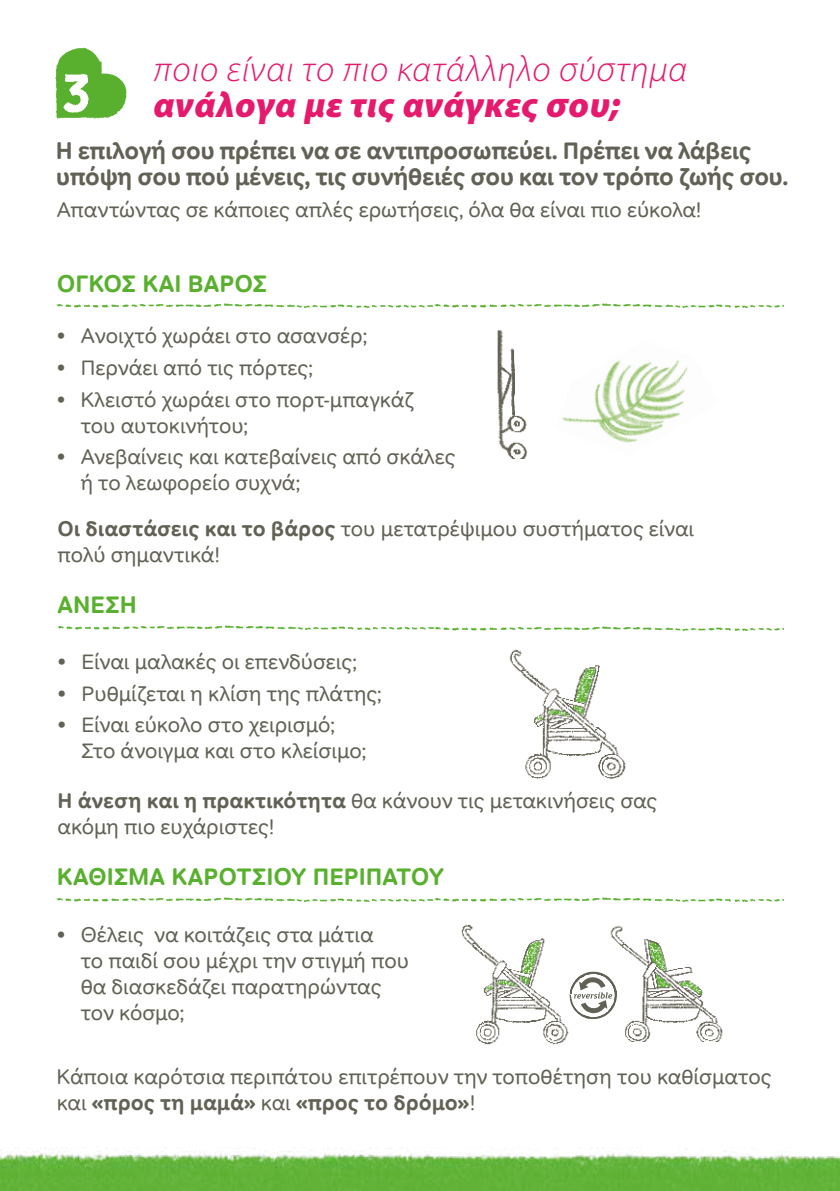
<style>
.page{position:relative;width:840px;height:1191px;background:#fff}
.page>*{position:absolute;margin:0;border:0;box-sizing:border-box;transform-origin:0 0}
.t1{font:italic 300 36px "Myriad Pro";letter-spacing:.025em;color:#e61a6d}
.t2{font:italic 900 36px "Myriad Pro";letter-spacing:.02em;color:#e61a6d}
.t3{font:700 24px/26px "Tondo Corp";letter-spacing:-.02em;color:#626155}
.t4{font:700 24px "Tondo Corp";color:#59b02f}
.t5{font:21px/26px "Tondo Corp";color:#626155}
.s1{font-weight:700}
</style>
<div class="page">
<img style="left:610px;top:925px;width:113px;height:116px">
<img style="left:55px;top:47px;width:72px;height:72px">
<img style="left:61px;top:61px;width:30px;height:58px">
<img style="left:0;top:1148px;width:839px;height:43px">
<img style="left:497px;top:329px;width:31px;height:130px">
<img style="left:56px;top:303px;width:724px;height:5px">
<img style="left:509px;top:649px;width:117px;height:130px">
<img style="left:57px;top:625px;width:723px;height:6px">
<svg style="left:573px;top:958px;width:43px;height:62px"></svg>
<img style="left:56px;top:897px;width:724px;height:5px">
<img style="left:562px;top:360px;width:126px;height:83px">
<img style="left:461px;top:924px;width:112px;height:120px">
<h1 class="t1" style="left:153px;top:47px;width:535px">ποιο είναι το πιο κατάλληλο σύστημα</h1>
<h1 class="t2" style="left:153px;top:81px;width:468px">ανάλογα με τις ανάγκες σου;</h1>
<p class="t3" style="left:56px;top:138px;width:733px">Η επιλογή σου πρέπει να σε αντιπροσωπεύει. Πρέπει να λάβεις υπόψη σου πού μένεις, τις συνήθειές σου και τον τρόπο ζωής σου.</p>
<p class="t5" style="left:57px;top:197px;width:646px">Απαντώντας σε κάποιες απλές ερωτήσεις, όλα θα είναι πιο εύκολα!</p>
<p class="t4" style="left:57px;top:268px;width:211px">ΟΓΚΟΣ ΚΑΙ ΒΑΡΟΣ</p>
<p class="t5" style="left:57px;top:323px;width:312px"><span class="s1">•</span> Aνοιχτό χωράει στο ασανσέρ;</p>
<p class="t5" style="left:57px;top:355px;width:257px"><span class="s1">•</span> Περνάει από τις πόρτες;</p>
<p class="t5" style="left:81px;top:386px;width:334px;text-indent:-24px"><span class="s1">•</span> Κλειστό χωράει στο πορτ-μπαγκάζ του αυτοκινήτου;</p>
<p class="t5" style="left:81px;top:444px;width:376px;text-indent:-24px"><span class="s1">•</span> Ανεβαίνεις και κατεβαίνεις από σκάλες ή το λεωφορείο συχνά;</p>
<p class="t5" style="left:58px;top:516px;width:637px"><span class="s1">Οι διαστάσεις και το βάρος</span> του μετατρέψιμου συστήματος είναι πολύ σημαντικά!</p>
<p class="t4" style="left:58px;top:590px;width:81px">ΑΝΕΣΗ</p>
<p class="t5" style="left:58px;top:648px;width:300px"><span class="s1">•</span> Είναι μαλακές οι επενδύσεις;</p>
<p class="t5" style="left:58px;top:680px;width:325px"><span class="s1">•</span> Ρυθμίζεται η κλίση της πλάτης;</p>
<p class="t5" style="left:82px;top:712px;width:286px;text-indent:-24px"><span class="s1">•</span> Είναι εύκολο στο χειρισμό;<br>Στο άνοιγμα και στο κλείσιμο;</p>
<p class="t5" style="left:58px;top:787px;width:601px"><span class="s1">Η άνεση και η πρακτικότητα</span> θα κάνουν τις μετακινήσεις σας ακόμη πιο ευχάριστες!</p>
<p class="t4" style="left:57px;top:862px;width:388px">ΚΑΘΙΣΜΑ ΚΑΡΟΤΣΙΟΥ ΠΕΡΙΠΑΤΟΥ</p>
<p class="t5" style="left:81px;top:921px;width:329px;text-indent:-24px"><span class="s1">•</span> Θέλεις να κοιτάζεις στα μάτια<br>το παιδί σου μέχρι την στιγμή που θα διασκεδάζει παρατηρώντας τον κόσμο;</p>
<p class="t5" style="left:57px;top:1063px;width:716px">Κάποια καρότσια περιπάτου επιτρέπουν την τοποθέτηση του καθίσματος και <span class="s1">«προς τη μαμά»</span> και <span class="s1">«προς το δρόμο»</span>!</p>
</div>
